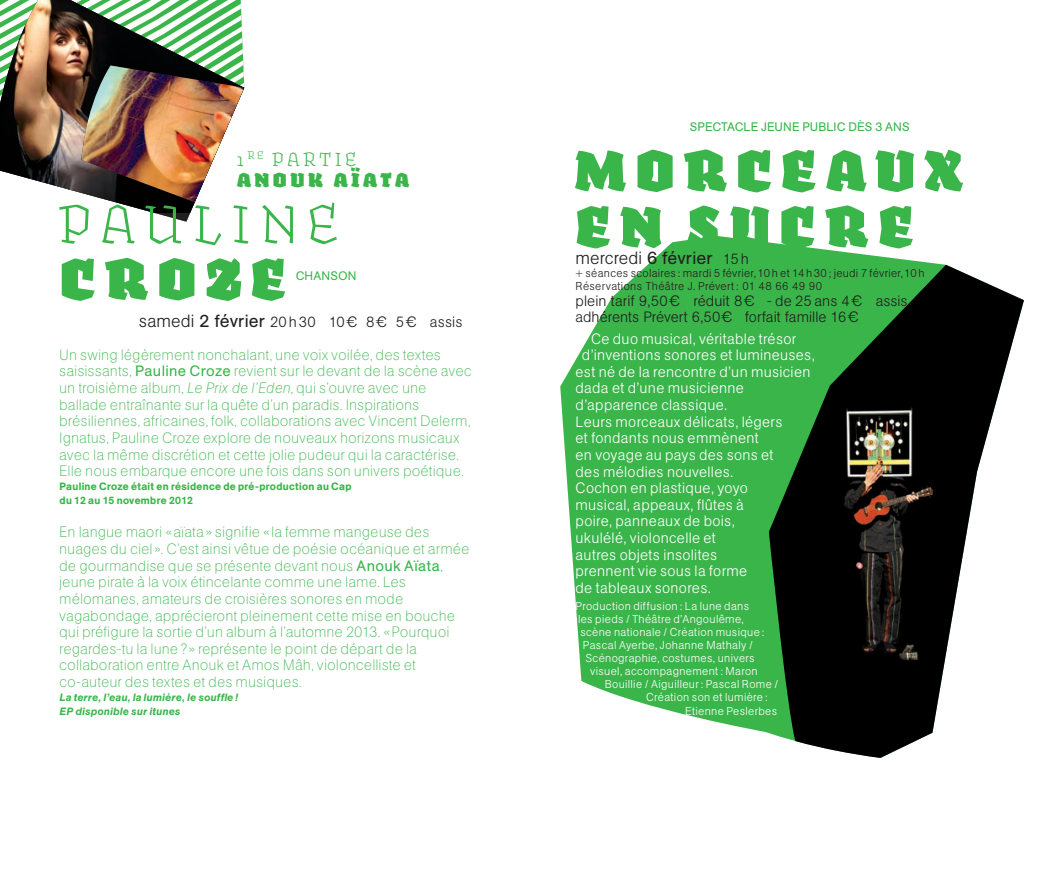
<style>
.page{position:relative;width:1052px;height:893px;background:#fff}
.page>*{position:absolute;margin:0;border:0;box-sizing:border-box;transform-origin:0 0}
.titre_gras{font:900 59.5px "Fakir";letter-spacing:.155em;color:#3ab54a}
.titre{font:900 59.5px "Fakir";letter-spacing:.17em;color:#3ab54a}
.titre-2{font:59.5px "Fakir";letter-spacing:.165em;color:#3ab54a}
.titre-3{font:900 21px "Fakir";letter-spacing:.17em;color:#3ab54a}
.titre-4{font:21px "Fakir";letter-spacing:.18em;color:#3ab54a}
.date{font:300 17.5px "AG Buch";letter-spacing:.005em;color:#231f20}
.texte{font:200 14.88px/16.6px "AG Buch";letter-spacing:.025em;color:#3ab54a}
.texte-2{font:300 14.88px/16.6px "AG Buch";letter-spacing:.02em;color:#fff;text-align:center}
.date-2{font:300 14.88px "AG Buch";color:#231f20}
.genre{font:12.25px "AG Buch";letter-spacing:.01em;color:#3ab54a}
.texte-3{font:300 11.38px/13.1px "AG Buch";letter-spacing:.03em;color:#fff}
.texte-4{font:300 11.38px "AG Buch";letter-spacing:.025em;color:#231f20}
.date-3{font:300 11.38px "AG Buch";letter-spacing:.03em;color:#231f20}
.texte_petit{font:500 10.5px/14px "AG Buch";letter-spacing:.03em;color:#3ab54a}
.texte_petit-2{font:italic 500 10.5px "AG Buch";letter-spacing:.035em;color:#3ab54a}
.s1{font-size:17.5px}
.s2{font-weight:400;font-size:17.5px}
.s3{font-weight:400}
.s4{font-style:italic}
.s5{font-size:14.88px}
</style>
<div class="page">
<svg style="left:560px;top:236px;width:387px;height:497px;fill:#3ab54a"></svg>
<img style="left:769px;top:265px;width:255px;height:493px">
<img style="left:114px;top:202px;width:81px;height:11px">
<img style="left:0;top:0;width:244px;height:193px">
<img style="left:81px;top:65px;width:163px;height:137px">
<p class="titre-4" style="left:237px;top:147px;width:121px">1 <sup>RE</sup> PARTIE</p>
<p class="titre-3" style="left:237px;top:166px;width:174px">ANOUK AÏATA</p>
<p class="titre-2" style="left:60px;top:189px;width:280px">PAULINE</p>
<p class="titre_gras" style="left:60px;top:240px;width:228px">CROZE</p>
<p class="genre" style="left:296px;top:269px;width:62px">CHANSON</p>
<p class="date-2" style="left:139px;top:313px;width:325px"><span class="s1">samedi</span> <span class="s2">2 février</span> 20h30 10€ 8€ 5€ assis</p>
<p class="texte" style="left:60px;top:347px;width:414px">Un swing légèrement nonchalant, une voix voilée, des textes saisissants, <span class="s3">Pauline Croze</span> revient sur le devant de la scène avec un troisième album, <span class="s4">Le Prix de l’Eden</span>, qui s’ouvre avec une ballade entraînante sur la quête d’un paradis. Inspirations brésiliennes, africaines, folk, collaborations avec Vincent Delerm, Ignatus, Pauline Croze explore de nouveaux horizons musicaux avec la même discrétion et cette jolie pudeur qui la caractérise.<br>Elle nous embarque encore une fois dans son univers poétique.</p>
<p class="texte_petit" style="left:60px;top:479px;width:293px">Pauline Croze était en résidence de pré-production au Cap du 12 au 15 novembre 2012</p>
<p class="texte" style="left:60px;top:524px;width:411px">En langue maori « aïata » signifie «la femme mangeuse des nuages du ciel». C’est ainsi vêtue de poésie océanique et armée de gourmandise que se présente devant nous <span class="s3">Anouk Aïata</span>, jeune pirate à la voix étincelante comme une lame. Les mélomanes, amateurs de croisières sonores en mode vagabondage, apprécieront pleinement cette mise en bouche qui préfigure la sortie d’un album à l’automne 2013. « Pourquoi regardes-tu la lune ? » représente le point de départ de la collaboration entre Anouk et Amos Mâh, violoncelliste et co-auteur des textes et des musiques.</p>
<p class="texte_petit-2" style="left:60px;top:691px;width:180px">La terre, l’eau, la lumière, le souffle !</p>
<p class="texte_petit-2" style="left:60px;top:705px;width:122px">EP disponible sur itunes</p>
<p class="genre" style="left:690px;top:120px;width:221px">SPECTACLE JEUNE PUBLIC DÈS 3 ANS</p>
<p class="titre_gras" style="left:574px;top:131px;width:390px">MORCEAUX</p>
<p class="titre" style="left:575px;top:187px;width:339px">EN SUCRE</p>
<p class="date" style="left:575px;top:248px;width:175px">mercredi <span class="s3">6 février</span> <span class="s5">15h</span></p>
<p class="texte-4" style="left:575px;top:267px;width:350px">+ séances scolaires : mardi 5 février, 10h et 14h30; jeudi 7 février, 10h</p>
<p class="date-3" style="left:575px;top:280px;width:248px">Réservations Théâtre J. Prévert : 01 48 66 49 90</p>
<p class="date-2" style="left:575px;top:292px;width:334px">plein tarif 9,50€ réduit 8€ - de 25 ans 4€ assis</p>
<p class="date-2" style="left:575px;top:308px;width:285px">adhérents Prévert 6,50€ forfait famille 16€</p>
<p class="texte-2" style="left:575px;top:330px;width:241px">Ce duo musical, véritable trésor d’inventions sonores et lumineuses, est né de la rencontre d’un musicien</p>
<p class="texte-2" style="left:575px;top:380px;width:170px">dada et d’une musicienne</p>
<p class="texte-2" style="left:575px;top:397px;width:153px">d’apparence classique.</p>
<p class="texte-2" style="left:575px;top:413px;width:208px">Leurs morceaux délicats, légers</p>
<p class="texte-2" style="left:575px;top:430px;width:185px">et fondants nous emmènent</p>
<p class="texte-2" style="left:575px;top:447px;width:199px">en voyage au pays des sons et</p>
<p class="texte-2" style="left:575px;top:463px;width:159px">des mélodies nouvelles.</p>
<p class="texte-2" style="left:575px;top:480px;width:174px">Cochon en plastique, yoyo</p>
<p class="texte-2" style="left:575px;top:496px;width:170px">musical, appeaux, flûtes à</p>
<p class="texte-2" style="left:575px;top:513px;width:161px">poire, panneaux de bois,</p>
<p class="texte-2" style="left:575px;top:530px;width:142px">ukulélé, violoncelle et</p>
<p class="texte-2" style="left:575px;top:546px;width:143px">autres objets insolites</p>
<p class="texte-2" style="left:575px;top:563px;width:173px">prennent vie sous la forme</p>
<p class="texte-2" style="left:575px;top:580px;width:137px">de tableaux sonores.</p>
<p class="texte-3" style="left:575px;top:599px;width:190px">Production diffusion : La lune dans les pieds / Théâtre d’Angoulême, scène nationale / Création musique :</p>
<p class="texte-3" style="left:583px;top:639px;width:171px">Pascal Ayerbe, Johanne Mathaly /</p>
<p class="texte-3" style="left:585px;top:652px;width:171px">Scénographie, costumes, univers</p>
<p class="texte-3" style="left:590px;top:665px;width:169px">visuel, accompagnement : Maron</p>
<p class="texte-3" style="left:605px;top:678px;width:175px">Bouillie / Aiguilleur : Pascal Rome /</p>
<p class="texte-3" style="left:646px;top:691px;width:123px">Création son et lumière :</p>
<p class="texte-3" style="left:685px;top:704px;width:93px">Etienne Peslerbes</p>
</div>
